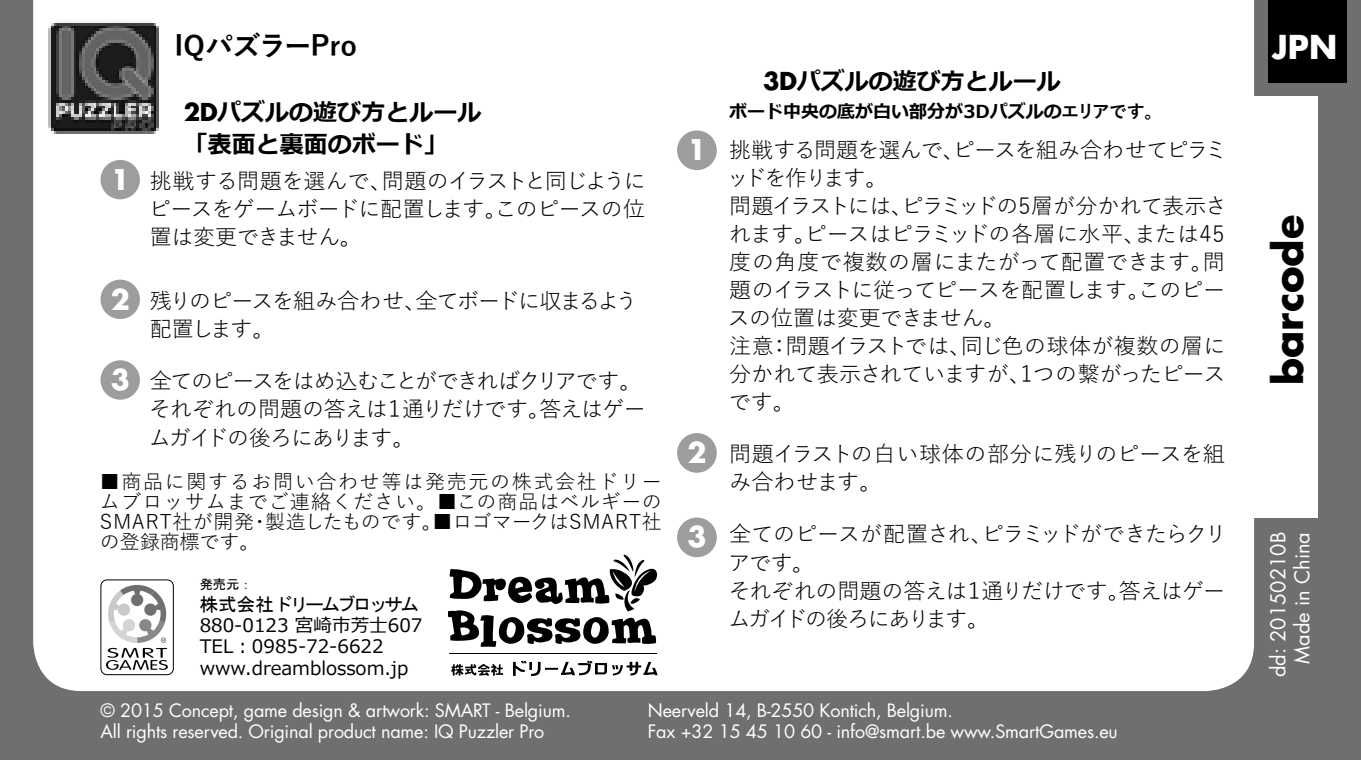
<style>
.page{position:relative;width:1361px;height:760px;background:#6f6f6f}
.page>*{position:absolute;margin:0;border:0;box-sizing:border-box;transform-origin:0 0}
.t1{font:700 40px "Futura Std";color:#000}
.t2{font:700 32px "Futura Std";color:#fff}
.t3{font:700 28px "Yu Gothic";letter-spacing:-.02em;color:#000}
.t4{font:700 27.6px "Futura Std";color:#fff}
.t5{font:700 24px/32px "Meiryo";color:#000}
.t6{font:22px/28px "Yu Gothic";letter-spacing:-.04em;color:#000}
.t7{font:22px/28px "Yu Gothic";letter-spacing:-.06em;color:#000}
.t8{font:22px/28px "Yu Gothic";letter-spacing:-.065em;color:#000}
.t9{font:22px/28px "Yu Gothic";letter-spacing:-.01em;color:#000}
.t10{font:20px/20px "Yu Gothic";letter-spacing:.025em;color:#000;text-align:justify}
.t11{font:20px/24px "Futura Std";color:#fff;text-align:right}
.t12{font:18.4px/21.2px "Meiryo";color:#000}
.t13{font:18.4px "MS Gothic";letter-spacing:-.15em;color:#000}
.t14{font:18px/21.6px "Futura Std";letter-spacing:-.01em;color:#fff}
.t15{font:700 18px "Meiryo";color:#000}
.t16{font:13.2px "MS Gothic";color:#000}
.s1{font-family:"Futura Std"}
.s2{font-family:"Yu Gothic"}
</style>
<div class="page">
<div style="left:33px;top:0;width:1221px;height:691px;background:#fff"></div>
<img style="left:45px;top:18px;width:115px;height:118px">
<div style="left:1253px;top:96px;width:64px;height:421px;background:#fff"></div>
<div style="left:1268px;top:0;width:78px;height:82px;background:#000"></div>
<div style="left:100px;top:160px;width:40px;height:39px;background:#9d9d9c;border-radius:50%"></div>
<div style="left:100px;top:360px;width:40px;height:40px;background:#9d9d9c;border-radius:50%"></div>
<div style="left:100px;top:280px;width:40px;height:39px;background:#9d9d9c;border-radius:50%"></div>
<div style="left:677px;top:130px;width:40px;height:40px;background:#9d9d9c;border-radius:50%"></div>
<div style="left:677px;top:433px;width:40px;height:40px;background:#9d9d9c;border-radius:50%"></div>
<div style="left:677px;top:517px;width:40px;height:40px;background:#9d9d9c;border-radius:50%"></div>
<div style="left:101px;top:580px;width:72px;height:94px;background:#fff;border-radius:6px"></div>
<div style="left:100px;top:579px;width:74px;height:96px;border:1px solid #000;border-radius:6px"></div>
<svg style="left:106px;top:585px;width:62px;height:85px"></svg>
<svg style="left:451px;top:664px;width:52px;height:11px"></svg>
<svg style="left:513px;top:661px;width:144px;height:15px;background:#b7b7b7"></svg>
<hr style="left:449px;top:653px;width:208px;height:1px;background:#000">
<svg style="left:448px;top:554px;width:210px;height:93px;background:#a3a3a3"></svg>
<p class="t4" style="left:111px;top:161px;width:21px">1</p>
<p class="t4" style="left:111px;top:281px;width:21px">2</p>
<p class="t4" style="left:111px;top:361px;width:21px">3</p>
<p class="t3" style="left:175px;top:30px;width:184px">IQパズラーPro</p>
<p class="t5" style="left:184px;top:98px;width:299px"><span class="s1">2D</span>パズルの遊び方とルール「表面と裏面のボード」</p>
<p class="t6" style="left:149px;top:164px;width:498px;text-align:justify">挑戦する問題を選んで、問題のイラストと同じようにピースをゲームボードに配置します。このピースの位置は変更できません。</p>
<p class="t8" style="left:150px;top:284px;width:489px">残りのピースを組み合わせ、全てボードに収まるよう配置します。</p>
<p class="t7" style="left:149px;top:364px;width:498px">全てのピースをはめ込むことができればクリアです。それぞれの問題の答えは１通りだけです。答えはゲームガイドの後ろにあります。</p>
<p class="t10" style="left:100px;top:469px;width:563px">■商品に関するお問い合わせ等は発売元の株式会社ドリームブロッサムまでご連絡ください。■この商品はベルギーのSMART社が開発・製造したものです。■ロゴマークはSMART社の登録商標です。</p>
<p class="t16" style="left:200px;top:577px;width:55px">発売元：</p>
<p class="t13" style="left:200px;top:595px;width:221px">株式会社ドリームブロッサム</p>
<p class="t12" style="left:200px;top:615px;width:224px">880-0123 宮崎市芳士607<br>TEL：0985-72-6622 www.dreamblossom.jp</p>
<p class="t4" style="left:687px;top:132px;width:21px">1</p>
<p class="t4" style="left:687px;top:434px;width:21px">2</p>
<p class="t4" style="left:687px;top:519px;width:21px">3</p>
<p class="t5" style="left:763px;top:67px;width:299px"><span class="s1">3D</span>パズルの遊び方とルール</p>
<p class="t15" style="left:729px;top:99px;width:435px">ボード中央の底が白い部分が3Dパズルの<span class="s2">エリアです。</span></p>
<p class="t6" style="left:726px;top:133px;width:502px">挑戦する問題を選んで、ピースを組み合わせてピラミッドを作ります。<br>問題イラストには、ピラミッドの5層が分かれて表示されます。ピースはピラミッドの各層に水平、または45度の角度で複数の層にまたがって配置できます。問題のイラストに従ってピースを配置します。このピースの位置は変更できません。<br>注意：問題イラストでは、同じ色の球体が複数の層に分かれて表示されていますが、1つの繋がったピースです。</p>
<p class="t9" style="left:729px;top:437px;width:497px">問題イラストの白い球体の部分に残りのピースを組み合わせます。</p>
<p class="t6" style="left:728px;top:517px;width:500px">全てのピースが配置され、ピラミッドができたらクリアです。<br>それぞれの問題の答えは１通りだけです。答えはゲームガイドの後ろにあります。</p>
<p class="t14" style="left:100px;top:699px;width:472px">© 2015 Concept, game design &amp; artwork: SMART - Belgium.<br>All rights reserved. Original product name: IQ Puzzler Pro</p>
<p class="t14" style="left:648px;top:699px;width:471px">Neerveld 14, B-2550 Kontich, Belgium.<br>Fax +32 15 45 10 60 - info@smart.be www.SmartGames.eu</p>
<h2 class="t2" style="left:1272px;top:26px;width:66px">JPN</h2>
<h1 class="t1" style="left:1261px;top:385px;width:172px;rotate:-90deg">barcode</h1>
<p class="t11" style="left:1266px;top:677px;width:147px;rotate:-90deg">dd: 20150210B<br>Made in China</p>
</div>
